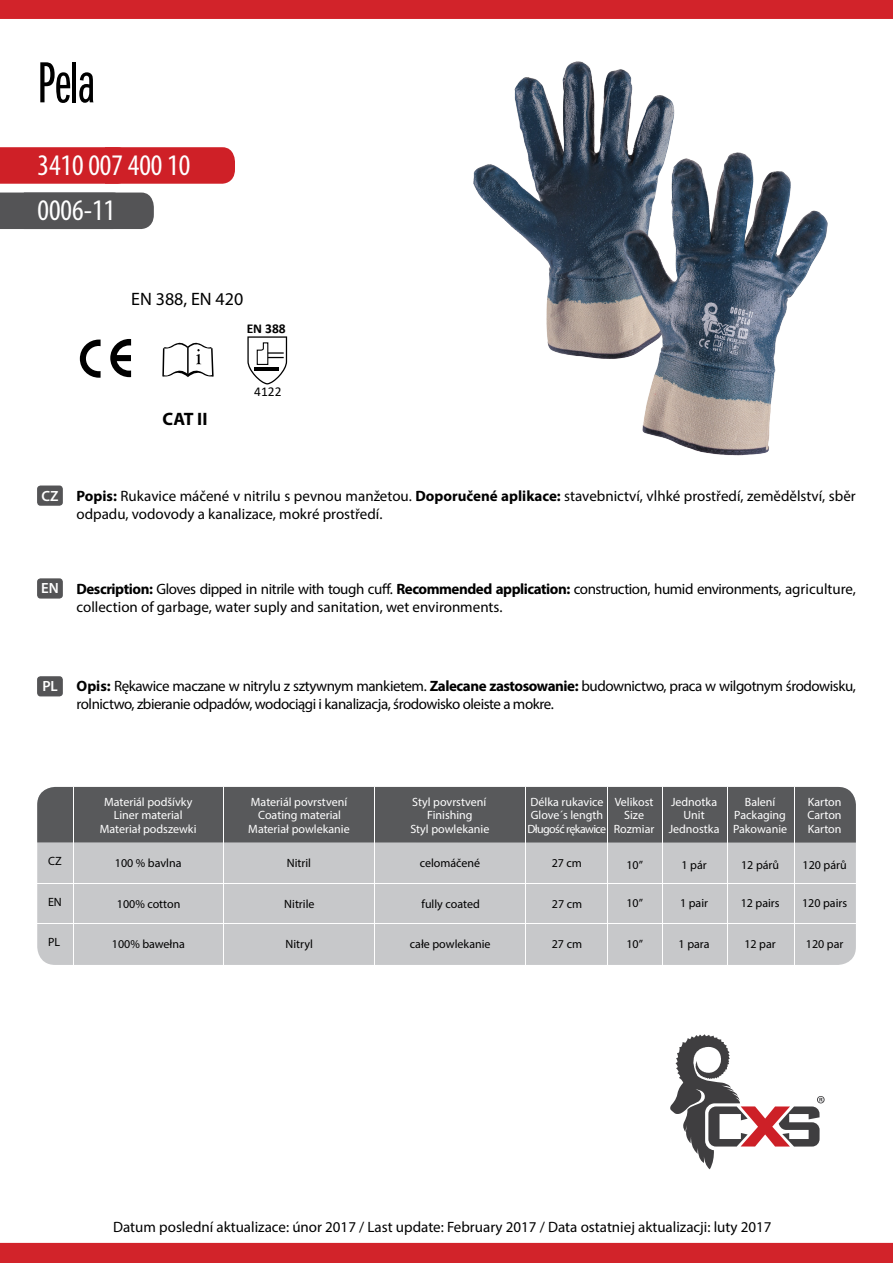
<style>
.page{position:relative;width:893px;height:1263px;background:#fff}
.page>*{position:absolute;margin:0;border:0;box-sizing:border-box;transform-origin:0 0}
.t1{font:60px "Franklin Got Itc DOT Boo Ext Com";color:#000}
.t2{font:condensed 30px "Myriad Pro";color:#fff}
.t3{font:18px "Myriad Pro";color:#000}
.t4{font:700 18px "Myriad Pro";color:#000}
.t5{font:15px/18px "Myriad Pro";letter-spacing:-.005em;color:#000}
.t6{font:15px/18px "Myriad Pro";letter-spacing:-.03em;color:#000}
.t7{font:600 14.85px "Myriad Pro";color:#fff}
.t8{font:700 13.5px "Calibri";color:#000}
.t9{font:13.5px "Calibri";color:#000}
.t10{font:12px/13.5px "Myriad Pro";color:#fff}
.t11{font:12px "Myriad Pro";color:#000}
.s1{font-weight:700}
</style>
<div class="page">
<div style="left:0;top:147px;width:235px;height:37px;background:#cf2027"></div>
<img style="left:473px;top:61px;width:355px;height:395px">
<svg style="left:670px;top:1034px;width:155px;height:135px"></svg>
<div style="left:37px;top:485px;width:26px;height:21px;background:#545456;border-radius:3px"></div>
<div style="left:37px;top:578px;width:26px;height:21px;background:#545456;border-radius:3px"></div>
<div style="left:37px;top:676px;width:26px;height:20px;background:#545456;border-radius:3px"></div>
<div style="left:0;top:0;width:893px;height:19px;background:#d2232a"></div>
<div style="left:0;top:1243px;width:893px;height:20px;background:#d2232a"></div>
<svg style="left:247px;top:336px;width:40px;height:48px"></svg>
<svg style="left:162px;top:342px;width:52px;height:35px"></svg>
<svg style="left:80px;top:339px;width:51px;height:39px"></svg>
<div style="left:37px;top:787px;width:819px;height:178px;background:#c7c8ca;border-radius:18px"></div>
<div style="left:37px;top:787px;width:819px;height:55px;background:#58595b"></div>
<hr style="left:73px;top:787px;width:1px;height:178px;background:#fff">
<hr style="left:37px;top:923px;width:819px;height:1px;background:#fff">
<hr style="left:37px;top:883px;width:819px;height:1px;background:#fff">
<hr style="left:794px;top:787px;width:1px;height:178px;background:#fff">
<hr style="left:727px;top:787px;width:1px;height:178px;background:#fff">
<hr style="left:662px;top:787px;width:1px;height:178px;background:#fff">
<hr style="left:607px;top:787px;width:1px;height:178px;background:#fff">
<hr style="left:526px;top:787px;width:1px;height:178px;background:#fff">
<div style="left:0;top:193px;width:154px;height:36px;background:#545456"></div>
<hr style="left:224px;top:787px;width:1px;height:178px;background:#fff">
<hr style="left:374px;top:787px;width:1px;height:178px;background:#fff">
<h1 class="t1" style="left:37px;top:51px;width:60px">Pela</h1>
<h2 class="t2" style="left:38px;top:147px;width:154px">3410 007 400 10</h2>
<h2 class="t2" style="left:38px;top:192px;width:79px">0006-11</h2>
<p class="t3" style="left:131px;top:288px;width:113px">EN 388, EN 420</p>
<p class="t8" style="left:247px;top:319px;width:41px">EN 388</p>
<p class="t4" style="left:163px;top:407px;width:46px">CAT II</p>
<p class="t9" style="left:254px;top:382px;width:29px">4122</p>
<p class="t7" style="left:42px;top:486px;width:19px">CZ</p>
<p class="t5" style="left:77px;top:486px;width:781px"><span class="s1">Popis:</span> Rukavice máčené v nitrilu s pevnou manžetou. <span class="s1">Doporučené aplikace:</span> stavebnictví, vlhké prostředí, zemědělství, sběr odpadu, vodovody a kanalizace, mokré prostředí.</p>
<p class="t7" style="left:41px;top:579px;width:19px">EN</p>
<p class="t5" style="left:77px;top:579px;width:781px"><span class="s1">Description:</span> Gloves dipped in nitrile with tough cuff. <span class="s1">Recommended application:</span> construction, humid environments, agriculture, collection of garbage, water suply and sanitation, wet environments.</p>
<p class="t7" style="left:42px;top:677px;width:17px">PL</p>
<p class="t6" style="left:77px;top:677px;width:781px"><span class="s1">Opis:</span> Rękawice maczane w nitrylu z sztywnym mankietem. <span class="s1">Zalecane zastosowanie:</span> budownictwo, praca w wilgotnym środowisku, rolnictwo, zbieranie odpadów, wodociągi i kanalizacja, środowisko oleiste a mokre.</p>
<p class="t10" style="left:104px;top:795px;width:90px">Materiál podšívky</p>
<p class="t10" style="left:114px;top:808px;width:70px">Liner material</p>
<p class="t10" style="left:100px;top:822px;width:98px">Materiał podszewki</p>
<p class="t10" style="left:251px;top:795px;width:98px">Materiál povrstvení</p>
<p class="t10" style="left:248px;top:822px;width:103px">Materiał powlekanie</p>
<p class="t10" style="left:258px;top:808px;width:84px">Coating material</p>
<p class="t10" style="left:412px;top:795px;width:75px">Styl povrstvení</p>
<p class="t10" style="left:410px;top:822px;width:81px">Styl powlekanie</p>
<p class="t10" style="left:427px;top:808px;width:47px">Finishing</p>
<p class="t10" style="left:527px;top:795px;width:80px">Délka rukavice<br>Glove´s length<br>Długość rękawice</p>
<p class="t10" style="left:615px;top:795px;width:40px">Velikost</p>
<p class="t10" style="left:614px;top:822px;width:42px">Rozmiar</p>
<p class="t10" style="left:624px;top:808px;width:21px">Size</p>
<p class="t10" style="left:671px;top:795px;width:48px">Jednotka</p>
<p class="t10" style="left:669px;top:822px;width:52px">Jednostka</p>
<p class="t10" style="left:683px;top:808px;width:23px">Unit</p>
<p class="t10" style="left:745px;top:795px;width:32px">Balení</p>
<p class="t10" style="left:733px;top:822px;width:56px">Pakowanie</p>
<p class="t10" style="left:734px;top:808px;width:53px">Packaging</p>
<p class="t10" style="left:808px;top:795px;width:35px">Karton</p>
<p class="t10" style="left:808px;top:822px;width:35px">Karton</p>
<p class="t10" style="left:808px;top:808px;width:36px">Carton</p>
<p class="t11" style="left:48px;top:854px;width:15px">CZ</p>
<p class="t11" style="left:115px;top:856px;width:68px">100 % bavlna</p>
<p class="t11" style="left:287px;top:856px;width:26px">Nitril</p>
<p class="t11" style="left:802px;top:858px;width:46px">120 párů</p>
<p class="t11" style="left:420px;top:856px;width:62px">celomáčené</p>
<p class="t11" style="left:552px;top:856px;width:32px">27 cm</p>
<p class="t11" style="left:741px;top:858px;width:40px">12 párů</p>
<p class="t11" style="left:681px;top:858px;width:27px">1 pár</p>
<p class="t11" style="left:626px;top:858px;width:18px">10”</p>
<p class="t11" style="left:48px;top:894px;width:15px">EN</p>
<p class="t11" style="left:117px;top:896px;width:65px">100% cotton</p>
<p class="t11" style="left:284px;top:896px;width:32px">Nitrile</p>
<p class="t11" style="left:421px;top:896px;width:60px">fully coated</p>
<p class="t11" style="left:552px;top:896px;width:32px">27 cm</p>
<p class="t11" style="left:626px;top:896px;width:18px">10”</p>
<p class="t11" style="left:680px;top:896px;width:30px">1 pair</p>
<p class="t11" style="left:741px;top:896px;width:40px">12 pairs</p>
<p class="t11" style="left:802px;top:896px;width:47px">120 pairs</p>
<p class="t11" style="left:48px;top:935px;width:14px">PL</p>
<p class="t11" style="left:112px;top:937px;width:75px">100% bawełna</p>
<p class="t11" style="left:285px;top:937px;width:29px">Nitryl</p>
<p class="t11" style="left:410px;top:937px;width:82px">całe powlekanie</p>
<p class="t11" style="left:552px;top:937px;width:32px">27 cm</p>
<p class="t11" style="left:626px;top:937px;width:18px">10”</p>
<p class="t11" style="left:679px;top:937px;width:32px">1 para</p>
<p class="t11" style="left:744px;top:937px;width:33px">12 par</p>
<p class="t11" style="left:806px;top:937px;width:39px">120 par</p>
<p class="t5" style="left:113px;top:1218px;width:660px">Datum poslední aktualizace: únor 2017 / Last update: February 2017 / Data ostatniej aktualizacji: luty 2017</p>
</div>
